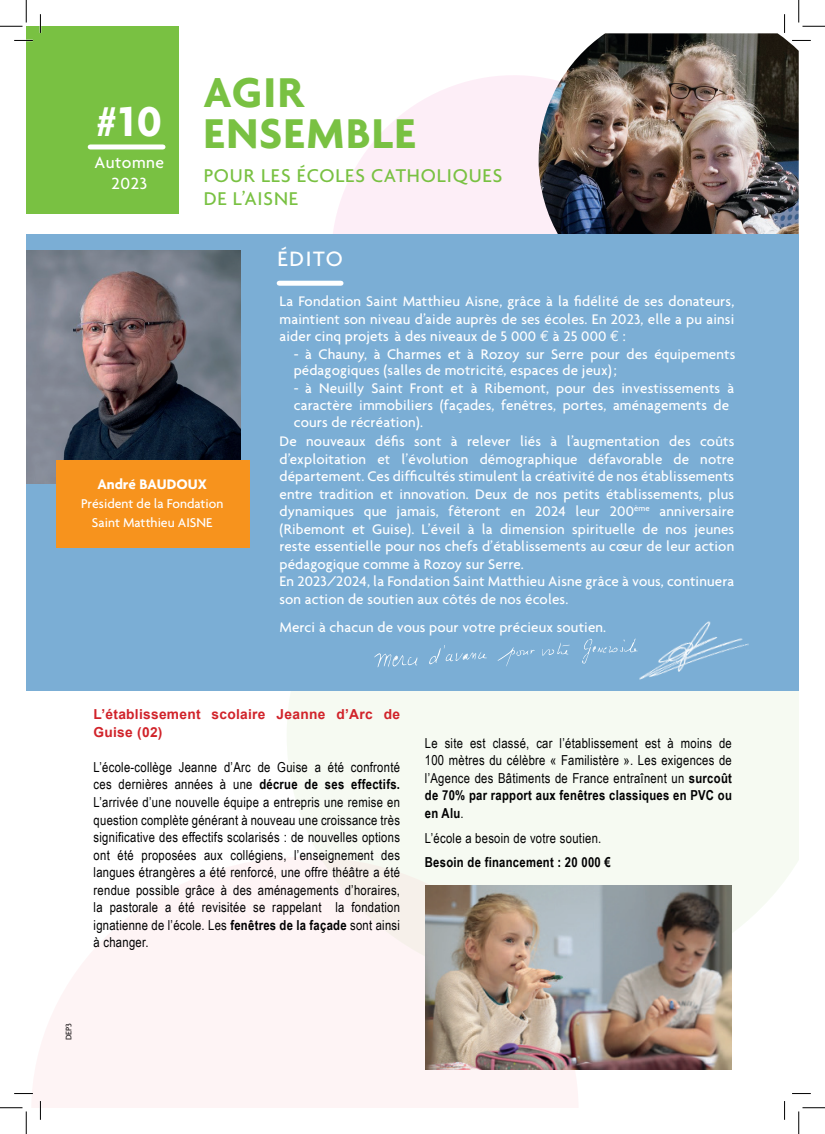
<style>
.page{position:relative;width:825px;height:1134px;background:#fff}
.page>*{position:absolute;margin:0;border:0;box-sizing:border-box;transform-origin:0 0}
.t1{font:700 45px/41.2px "Agenda";letter-spacing:.03em;color:#79c142}
.t2{font:700 45px "Agenda";color:#fff}
.t3{font:500 22.5px "Agenda";letter-spacing:.075em;color:#fff}
.t4{font:500 20px/22.5px "Agenda";letter-spacing:.045em;color:#79c142}
.t5{font:500 17.5px/21px "Agenda";letter-spacing:.03em;color:#fff;text-align:center}
.t6{font:500 15px/17.5px "Agenda";letter-spacing:.01em;color:#fff}
.t7{font:700 15px "Agenda";color:#fff}
.t8{font:13.75px/17.5px "Arial Narrow";letter-spacing:.02em;color:#000001;text-align:justify}
.t9{font:700 13.75px/17.5px "Arial";letter-spacing:.02em;color:#d1232a}
.t10{font:500 13.75px/18.8px "Agenda";color:#fff;text-align:center}
.t11{font:700 13.75px "Arial Narrow";letter-spacing:.02em;color:#000001}
.t12{font:500 8.75px "Agenda";color:#231f20}
.s1{font-family:"Euro Mono";font-weight:400}
.s2{font-weight:700}
</style>
<div class="page">
<svg style="left:333px;top:75px;width:206px;height:159px;fill:#fdeef7"></svg>
<img style="left:539px;top:33px;width:260px;height:201px">
<svg style="left:287px;top:690px;width:512px;height:299px;fill:#f6faf2"></svg>
<div style="left:26px;top:234px;width:773px;height:456px;background:#7baed5"></div>
<div style="left:26px;top:26px;width:153px;height:188px;background:#79c142"></div>
<div style="left:90px;top:144px;width:73px;height:5px;background:#fff"></div>
<img style="left:26px;top:250px;width:214px;height:233px">
<div style="left:56px;top:460px;width:193px;height:88px;background:#f7931d"></div>
<div style="left:279px;top:281px;width:62px;height:5px;background:#fff"></div>
<svg style="left:31px;top:856px;width:548px;height:251px;fill:#fef4f5"></svg>
<img style="left:425px;top:885px;width:306px;height:183px">
<svg style="left:498px;top:647px;width:37px;height:19px"></svg>
<svg style="left:542px;top:642px;width:28px;height:14px"></svg>
<svg style="left:374px;top:653px;width:43px;height:14px"></svg>
<svg style="left:429px;top:645px;width:58px;height:19px"></svg>
<svg style="left:582px;top:638px;width:51px;height:26px"></svg>
<img style="left:633px;top:621px;width:118px;height:71px">
<svg style="left:14px;top:40px;width:19px;height:1px"></svg>
<svg style="left:792px;top:40px;width:19px;height:1px"></svg>
<svg style="left:14px;top:1092px;width:19px;height:2px"></svg>
<svg style="left:792px;top:1093px;width:19px;height:1px"></svg>
<svg style="left:40px;top:14px;width:1px;height:19px"></svg>
<svg style="left:40px;top:1100px;width:1px;height:19px"></svg>
<svg style="left:784px;top:14px;width:1px;height:19px"></svg>
<svg style="left:784px;top:1101px;width:1px;height:18px"></svg>
<svg style="left:0;top:0;width:27px;height:27px"></svg>
<svg style="left:0;top:1107px;width:27px;height:26px"></svg>
<svg style="left:798px;top:0;width:27px;height:27px"></svg>
<svg style="left:798px;top:1107px;width:27px;height:26px"></svg>
<h1 class="t2" style="left:97px;top:94px;width:67px">#10</h1>
<p class="t5" style="left:94px;top:151px;width:71px">Automne<br>2023</p>
<h1 class="t1" style="left:204px;top:70px;width:214px">AGIR<br>ENSEMBLE</h1>
<h3 class="t4" style="left:204px;top:164px;width:300px">POUR LES ÉCOLES CATHOLIQUES<br>DE L’AISNE</h3>
<p class="t7" style="left:97px;top:475px;width:111px">André BAUDOUX</p>
<p class="t10" style="left:81px;top:493px;width:144px">Président de la Fondation<br>Saint Matthieu AISNE</p>
<h2 class="t3" style="left:277px;top:245px;width:67px">ÉDITO</h2>
<p class="t6" style="left:279px;top:292px;width:456px;text-align:justify">La Fondation Saint Matthieu Aisne, grâce à la fidélité de ses donateurs, maintient son niveau d’aide auprès de ses écoles. En 2023, elle a pu ainsi aider cinq projets à des niveaux de 5 000 <span class="s1">€</span> à 25 000 <span class="s1">€</span> :</p>
<p class="t6" style="left:294px;top:345px;width:443px;line-height:16.8px">- à Chauny, à Charmes et à Rozoy sur Serre pour des équipements pédagogiques (salles de motricité, espaces de jeux) ;</p>
<p class="t6" style="left:294px;top:379px;width:442px;line-height:17.1px">- à Neuilly Saint Front et à Ribemont, pour des investissements à caractère immobiliers (façades, fenêtres, portes, aménagements de cours de récréation).</p>
<p class="t6" style="left:279px;top:432px;width:456px">De nouveaux défis sont à relever liés à l’augmentation des coûts d’exploitation et l’évolution démographique défavorable de notre département. Ces difficultés stimulent la créativité de nos établissements entre tradition et innovation. Deux de nos petits établissements, plus dynamiques que jamais, fêteront en 2024 leur 200<sup>ème</sup> anniversaire (Ribemont et Guise). L’éveil à la dimension spirituelle de nos jeunes reste essentielle pour nos chefs d’établissements au cœur de leur action pédagogique comme à Rozoy sur Serre.<br>En 2023/2024, la Fondation Saint Matthieu Aisne grâce à vous, continuera son action de soutien aux côtés de nos écoles.</p>
<p class="t6" style="left:279px;top:618px;width:328px">Merci à chacun de vous pour votre précieux soutien.</p>
<p class="t9" style="left:94px;top:706px;width:308px">L’établissement scolaire Jeanne d’Arc de<br>Guise (02)</p>
<p class="t8" style="left:94px;top:757px;width:308px">L’école-collège Jeanne d’Arc de Guise a été confronté ces dernières années à une <span class="s2">décrue de ses effectifs.<br></span>L’arrivée d’une nouvelle équipe a entrepris une remise en question complète générant à nouveau une croissance très significative des effectifs scolarisés : de nouvelles options ont été proposées aux collégiens, l’enseignement des langues étrangères a été renforcé, une offre théâtre a été rendue possible grâce à des aménagements d’horaires, la pastorale a été revisitée se rappelant la fondation ignatienne de l’école. Les <span class="s2">fenêtres de la façade</span> sont ainsi à changer.</p>
<p class="t8" style="left:425px;top:733px;width:309px">Le site est classé, car l’établissement est à moins de 100 mètres du célèbre « Familistère ». Les exigences de l’Agence des Bâtiments de France entraînent un <span class="s2">surcoût de 70% par rapport aux fenêtres classiques en PVC ou en Alu</span>.</p>
<p class="t8" style="left:425px;top:828px;width:178px">L’école a besoin de votre soutien.</p>
<p class="t11" style="left:425px;top:851px;width:187px">Besoin de financement : 20 000 €</p>
<p class="t12" style="left:63px;top:1040px;width:19px;rotate:-90deg">DEP3</p>
</div>
